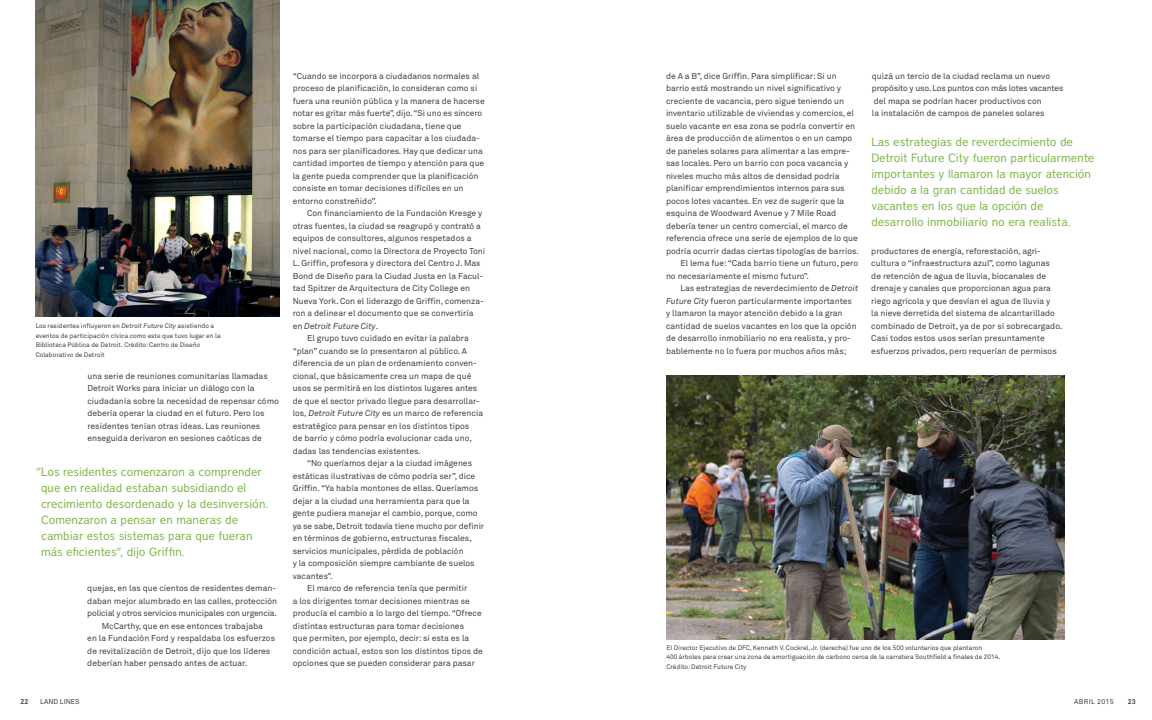
<style>
.page{position:relative;width:1152px;height:720px;background:#fff}
.page>*{position:absolute;margin:0;border:0;box-sizing:border-box;transform-origin:0 0}
.t1{font:12px/16px "District";color:#7eb549}
.t2{font:8.5px/12.5px "Akkurat Pro";color:#414042}
.t3{font:8.5px "Akkurat Pro";letter-spacing:-.02em;color:#414042}
.t4{font:italic 8.5px "Akkurat Pro";color:#414042}
.t5{font:7px "Akkurat Pro";color:#414042}
.t6{font:7px "Akkurat Pro";letter-spacing:.05em;color:#414042}
.t7{font:700 7px "Akkurat Pro";color:#414042}
.t8{font:6.5px/9.5px "Akkurat Pro";color:#414042}
.s1{font-style:italic}
.s2{font-style:normal}
</style>
<div class="page">
<img style="left:666px;top:375px;width:399px;height:264px">
<img style="left:36px;top:0;width:244px;height:316px">
<p class="t8" style="left:36px;top:322px;width:186px">Los residentes influyeron en <span class="s1">Detroit Future City</span> asistiendo a eventos de participación cívica como este que tuvo lugar en la Biblioteca Pública de Detroit. Crédito: Centro de Diseño Colaborativo de Detroit</p>
<p class="t2" style="left:87px;top:370px;width:193px">una serie de reuniones comunitarias llamadas Detroit Works para iniciar un diálogo con la ciudadanía sobre la necesidad de repensar cómo debería operar la ciudad en el futuro. Pero los residentes tenían otras ideas. Las reuniones enseguida derivaron en sesiones caóticas de</p>
<h1 class="t1" style="left:41px;top:464px;width:228px;text-indent:-5px">“Los residentes comenzaron a comprender que en realidad estaban subsidiando el crecimiento desordenado y la desinversión.<br>Comenzaron a pensar en maneras de cambiar estos sistemas para que fueran más eficientes”, dijo Griffin.</h1>
<p class="t2" style="left:87px;top:582px;width:190px">quejas, en las que cientos de residentes deman-</p>
<p class="t2" style="left:87px;top:595px;width:191px">daban mejor alumbrado en las calles, protección</p>
<p class="t3" style="left:87px;top:608px;width:191px">policial y otros servicios municipales con urgencia.</p>
<p class="t2" style="left:102px;top:620px;width:163px">McCarthy, que en ese entonces trabajaba</p>
<p class="t2" style="left:87px;top:632px;width:189px">en la Fundación Ford y respaldaba los esfuerzos</p>
<p class="t2" style="left:87px;top:645px;width:185px">de revitalización de Detroit, dijo que los líderes</p>
<p class="t2" style="left:87px;top:657px;width:161px">deberían haber pensado antes de actuar.</p>
<p class="t2" style="left:293px;top:70px;width:194px">“Cuando se incorpora a ciudadanos normales al proceso de planificación, lo consideran como si fuera una reunión pública y la manera de hacerse notar es gritar más fuerte”, dijo. “Si uno es sincero sobre la participación ciudadana, tiene que tomarse el tiempo para capacitar a los ciudada&shy;nos para ser planificadores. Hay que dedicar una cantidad importes de tiempo y atención para que la gente pueda comprender que la planificación consiste en tomar decisiones difíciles en un entorno constreñido”.</p>
<p class="t2" style="left:307px;top:207px;width:177px">Con financiamiento de la Fundación Kresge y</p>
<p class="t2" style="left:293px;top:220px;width:190px">otras fuentes, la ciudad se reagrupó y contrató a</p>
<p class="t2" style="left:293px;top:232px;width:180px">equipos de consultores, algunos respetados a</p>
<p class="t2" style="left:293px;top:245px;width:194px">nivel nacional, como la Directora de Proyecto Toni</p>
<p class="t2" style="left:293px;top:257px;width:189px">L. Griffin, profesora y directora del Centro J. Max</p>
<p class="t2" style="left:293px;top:270px;width:192px">Bond de Diseño para la Ciudad Justa en la Facul-</p>
<p class="t2" style="left:293px;top:282px;width:179px">tad Spitzer de Arquitectura de City College en</p>
<p class="t2" style="left:293px;top:295px;width:193px">Nueva York. Con el liderazgo de Griffin, comenza-</p>
<p class="t2" style="left:293px;top:307px;width:182px">ron a delinear el documento que se convertiría</p>
<p class="t4" style="left:293px;top:321px;width:87px"><span class="s2">en</span> Detroit Future City<span class="s2">.</span></p>
<p class="t2" style="left:307px;top:332px;width:163px">El grupo tuvo cuidado en evitar la palabra</p>
<p class="t2" style="left:293px;top:345px;width:176px">“plan” cuando se lo presentaron al público. A</p>
<p class="t2" style="left:293px;top:357px;width:186px">diferencia de un plan de ordenamiento conven-</p>
<p class="t2" style="left:293px;top:370px;width:180px">cional, que básicamente crea un mapa de qué</p>
<p class="t2" style="left:293px;top:382px;width:186px">usos se permitirá en los distintos lugares antes</p>
<p class="t2" style="left:293px;top:395px;width:189px">de que el sector privado llegue para desarrollar-</p>
<p class="t2" style="left:293px;top:407px;width:192px">los, <span class="s1">Detroit Future City</span> es un marco de referencia</p>
<p class="t2" style="left:293px;top:420px;width:178px">estratégico para pensar en los distintos tipos</p>
<p class="t2" style="left:293px;top:432px;width:181px">de barrio y cómo podría evolucionar cada uno,</p>
<p class="t2" style="left:293px;top:445px;width:130px">dadas las tendencias existentes.</p>
<p class="t2" style="left:307px;top:457px;width:167px">“No queríamos dejar a la ciudad imágenes</p>
<p class="t2" style="left:293px;top:470px;width:184px">estáticas ilustrativas de cómo podría ser”, dice</p>
<p class="t2" style="left:293px;top:482px;width:187px">Griffin. “Ya había montones de ellas. Queríamos</p>
<p class="t2" style="left:293px;top:495px;width:179px">dejar a la ciudad una herramienta para que la</p>
<p class="t2" style="left:293px;top:507px;width:186px">gente pudiera manejar el cambio, porque, como</p>
<p class="t2" style="left:293px;top:520px;width:193px">ya se sabe, Detroit todavía tiene mucho por definir</p>
<p class="t2" style="left:293px;top:532px;width:181px">en términos de gobierno, estructuras fiscales,</p>
<p class="t2" style="left:293px;top:545px;width:173px">servicios municipales, pérdida de población</p>
<p class="t2" style="left:293px;top:557px;width:183px">y la composición siempre cambiante de suelos</p>
<p class="t2" style="left:293px;top:570px;width:41px">vacantes”.</p>
<p class="t2" style="left:307px;top:582px;width:162px">El marco de referencia tenía que permitir</p>
<p class="t2" style="left:293px;top:595px;width:179px">a los dirigentes tomar decisiones mientras se</p>
<p class="t2" style="left:293px;top:607px;width:191px">producía el cambio a lo largo del tiempo. “Ofrece</p>
<p class="t2" style="left:293px;top:620px;width:173px">distintas estructuras para tomar decisiones</p>
<p class="t2" style="left:293px;top:632px;width:178px">que permiten, por ejemplo, decir: si esta es la</p>
<p class="t2" style="left:293px;top:645px;width:192px">condición actual, estos son los distintos tipos de</p>
<p class="t2" style="left:293px;top:657px;width:184px">opciones que se pueden considerar para pasar</p>
<p class="t2" style="left:666px;top:70px;width:172px">de A a B”, dice Griffin. Para simplificar: Si un</p>
<p class="t2" style="left:666px;top:82px;width:177px">barrio está mostrando un nivel significativo y</p>
<p class="t2" style="left:666px;top:95px;width:180px">creciente de vacancia, pero sigue teniendo un</p>
<p class="t2" style="left:666px;top:107px;width:190px">inventario utilizable de viviendas y comercios, el</p>
<p class="t2" style="left:666px;top:120px;width:191px">suelo vacante en esa zona se podría convertir en</p>
<p class="t2" style="left:666px;top:132px;width:188px">área de producción de alimentos o en un campo</p>
<p class="t2" style="left:666px;top:145px;width:185px">de paneles solares para alimentar a las empre-</p>
<p class="t2" style="left:666px;top:157px;width:184px">sas locales. Pero un barrio con poca vacancia y</p>
<p class="t2" style="left:666px;top:170px;width:175px">niveles mucho más altos de densidad podría</p>
<p class="t2" style="left:666px;top:182px;width:180px">planificar emprendimientos internos para sus</p>
<p class="t2" style="left:666px;top:195px;width:180px">pocos lotes vacantes. En vez de sugerir que la</p>
<p class="t2" style="left:666px;top:207px;width:172px">esquina de Woodward Avenue y 7 Mile Road</p>
<p class="t2" style="left:666px;top:220px;width:183px">debería tener un centro comercial, el marco de</p>
<p class="t2" style="left:666px;top:232px;width:193px">referencia ofrece una serie de ejemplos de lo que</p>
<p class="t2" style="left:666px;top:245px;width:194px">podría ocurrir dadas ciertas tipologías de barrios.</p>
<p class="t2" style="left:680px;top:257px;width:179px">El lema fue: “Cada barrio tiene un futuro, pero</p>
<p class="t2" style="left:666px;top:270px;width:145px">no necesariamente el mismo futuro”.</p>
<p class="t2" style="left:680px;top:282px;width:179px">Las estrategias de reverdecimiento de <span class="s1">Detroit</span></p>
<p class="t2" style="left:666px;top:295px;width:188px"><span class="s1">Future City</span> fueron particularmente importantes</p>
<p class="t2" style="left:666px;top:307px;width:178px">y llamaron la mayor atención debido a la gran</p>
<p class="t2" style="left:666px;top:320px;width:192px">cantidad de suelos vacantes en los que la opción</p>
<p class="t2" style="left:666px;top:332px;width:187px">de desarrollo inmobiliario no era realista, y pro-</p>
<p class="t2" style="left:666px;top:345px;width:182px">bablemente no lo fuera por muchos años más;</p>
<p class="t2" style="left:872px;top:70px;width:193px">quizá un tercio de la ciudad reclama un nuevo propósito y uso. Los puntos con más lotes vacantes del mapa se podrían hacer productivos con<br>la instalación de campos de paneles solares</p>
<h1 class="t1" style="left:871px;top:134px;width:225px">Las estrategias de reverdecimiento de Detroit Future City fueron particularmente importantes y llamaron la mayor atención debido a la gran cantidad de suelos vacantes en los que la opción de desarrollo inmobiliario no era realista.</h1>
<p class="t2" style="left:871px;top:245px;width:193px">productores de energía, reforestación, agri&shy;cultura o “infraestructura azul”, como lagunas<br>de retención de agua de lluvia, biocanales de drenaje y canales que proporcionan agua para riego agrícola y que desvían el agua de lluvia y<br>la nieve derretida del sistema de alcantarillado combinado de Detroit, ya de por sí sobrecargado.<br>Casi todos estos usos serían presuntamente esfuerzos privados, pero requerían de permisos</p>
<p class="t8" style="left:666px;top:643px;width:336px">El Director Ejecutivo de DFC, Kenneth V. Cockrel, Jr. (derecha) fue uno de los 500 voluntarios que plantaron<br>400 árboles para crear una zona de amortiguación de carbono cerca de la carretera Southfield a finales de 2014.<br>Crédito: Detroit Future City</p>
<p class="t7" style="left:21px;top:697px;width:9px">22</p>
<p class="t5" style="left:40px;top:698px;width:41px">LAND LINES</p>
<p class="t6" style="left:1074px;top:698px;width:41px">ABRIL 2015</p>
<p class="t7" style="left:1128px;top:697px;width:9px">23</p>
</div>
